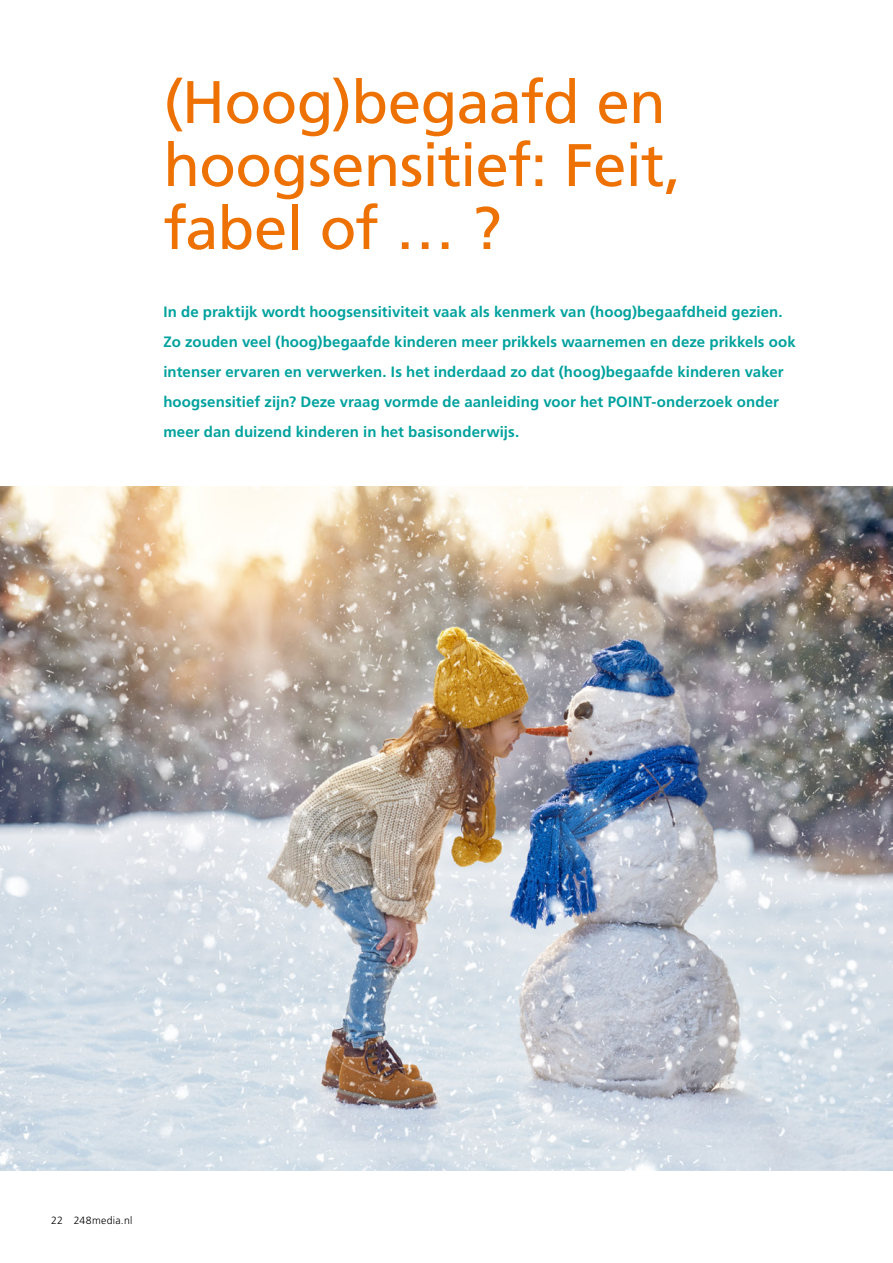
<style>
.page{position:relative;width:893px;height:1263px;background:#fff}
.page>*{position:absolute;margin:0;border:0;box-sizing:border-box;transform-origin:0 0}
.t1{font:60px/63px "Frutiger LT Std";letter-spacing:-.015em;color:#ee7203}
.t2{font:700 15px/30px "Frutiger LT Std";letter-spacing:.005em;color:#00a29e}
.t3{font:300 10.5px "Frutiger LT Std";letter-spacing:.025em;color:#000}
</style>
<div class="page">
<img style="left:0;top:486px;width:893px;height:684px">
<h1 class="t1" style="left:163px;top:71px;width:519px">(Hoog)begaafd en hoogsensitief: Feit, fabel of … ?</h1>
<p class="t2" style="left:163px;top:297px;width:634px">In de praktijk wordt hoogsensitiviteit vaak als kenmerk van (hoog)begaafdheid gezien.<br>Zo zouden veel (hoog)begaafde kinderen meer prikkels waarnemen en deze prikkels ook intenser ervaren en verwerken. Is het inderdaad zo dat (hoog)begaafde kinderen vaker hoogsensitief zijn? Deze vraag vormde de aanleiding voor het POINT-onderzoek onder meer dan duizend kinderen in het basisonderwijs.</p>
<p class="t3" style="left:51px;top:1214px;width:83px">22 248media.nl</p>
</div>
